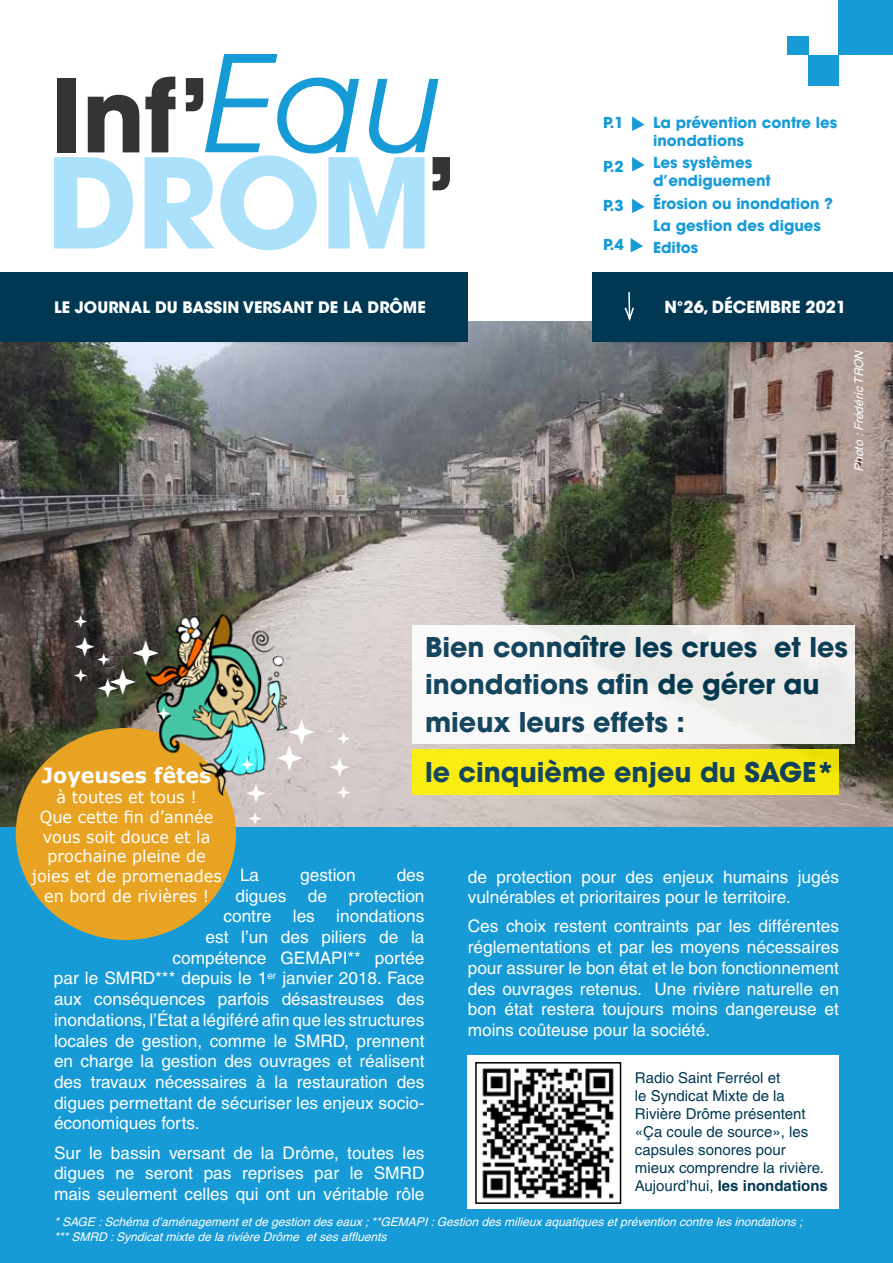
<style>
.page{position:relative;width:893px;height:1263px;background:#fff}
.page>*{position:absolute;margin:0;border:0;box-sizing:border-box;transform-origin:0 0}
.t1{font:700 27px/37.5px "Avant Garde";color:#003854}
.t2{font:700 21px "Verdana";color:#fff}
.t3{font:17.25px/20.7px "Helvetica";color:#fff;text-align:justify}
.t4{font:16.5px/19.8px "Verdana";color:#fff;text-align:center}
.t5{font:700 16.5px "ITC Avant Garde Std";color:#fff}
.t6{font:700 15.75px "ITC Avant Garde Std";color:#fff}
.t7{font:15px/18px "Helvetica";color:#003854}
.t8{font:700 15px/18px "ITC Avant Garde Std";color:#179bd7}
.t9{font:italic 12px/14.4px "Helvetica";color:#fff}
.s1{font-weight:700}
</style>
<div class="page">
<img style="left:0;top:321px;width:893px;height:506px">
<div style="left:0;top:827px;width:893px;height:436px;background:#179bd7"></div>
<div style="left:468px;top:1056px;width:371px;height:153px;background:#fff"></div>
<img style="left:608px;top:342px;width:251px;height:8px">
<img style="left:53px;top:342px;width:413px;height:9px">
<div style="left:57px;top:78px;width:19px;height:74px;background:#343433"></div>
<svg style="left:54px;top:95px;width:85px;height:153px"></svg>
<svg style="left:145px;top:54px;width:305px;height:196px"></svg>
<div style="left:0;top:272px;width:468px;height:70px;background:#003854"></div>
<div style="left:592px;top:272px;width:301px;height:70px;background:#003854"></div>
<div style="left:412px;top:625px;width:443px;height:118px;background:linear-gradient(to right,#fcfbfb,#e9eae7)"></div>
<div style="left:839px;top:0;width:54px;height:54px;background:#179bd7"></div>
<div style="left:808px;top:55px;width:31px;height:30px;background:#179bd7"></div>
<div style="left:787px;top:36px;width:21px;height:19px;background:#179bd7"></div>
<svg style="left:632px;top:116px;width:13px;height:15px"></svg>
<div style="left:412px;top:749px;width:427px;height:46px;background:#f9ec12"></div>
<svg style="left:632px;top:157px;width:13px;height:14px"></svg>
<svg style="left:632px;top:199px;width:13px;height:14px"></svg>
<svg style="left:631px;top:238px;width:12px;height:14px"></svg>
<img style="left:482px;top:1068px;width:132px;height:131px">
<div style="left:475px;top:1062px;width:146px;height:142px;border:2px solid #000"></div>
<div style="left:16px;top:728px;width:220px;height:212px;background:#e8a323;border-radius:50%"></div>
<svg style="left:624px;top:292px;width:10px;height:29px"></svg>
<img style="left:146px;top:614px;width:141px;height:181px">
<svg style="left:157px;top:706px;width:13px;height:14px"></svg>
<svg style="left:74px;top:637px;width:85px;height:61px"></svg>
<svg style="left:74px;top:615px;width:13px;height:13px"></svg>
<svg style="left:241px;top:758px;width:13px;height:13px"></svg>
<svg style="left:246px;top:783px;width:20px;height:20px"></svg>
<svg style="left:249px;top:812px;width:13px;height:13px"></svg>
<svg style="left:277px;top:718px;width:38px;height:53px"></svg>
<svg style="left:337px;top:731px;width:13px;height:13px"></svg>
<svg style="left:330px;top:757px;width:20px;height:20px"></svg>
<svg style="left:337px;top:785px;width:13px;height:13px"></svg>
<p class="t8" style="left:603px;top:113px;width:22px">P.1</p>
<p class="t8" style="left:603px;top:157px;width:22px">P.2</p>
<p class="t8" style="left:603px;top:196px;width:22px">P.3</p>
<p class="t8" style="left:603px;top:235px;width:22px">P.4</p>
<p class="t8" style="left:653px;top:113px;width:186px">La prévention contre les inondations</p>
<p class="t8" style="left:653px;top:154px;width:119px">Les systèmes d’endiguement</p>
<p class="t8" style="left:653px;top:192px;width:181px;line-height:22.2px">Érosion ou inondation ?<br>La gestion des digues<br>Editos</p>
<p class="t6" style="left:54px;top:296px;width:373px">le journal du bassin versant de la drôme</p>
<p class="t5" style="left:664px;top:296px;width:94px">N°26, DÉCEMBRE</p>
<p class="t5" style="left:805px;top:296px;width:42px">2021</p>
<p class="t9" style="left:852px;top:472px;width:126px;rotate:-90deg">Photo :FrédéricTRON</p>
<h1 class="t1" style="left:425px;top:628px;width:424px">Bien connaître les crues et les inondations afin de gérer au mieux leurs effets :</h1>
<h1 class="t1" style="left:425px;top:753px;width:411px">le cinquième enjeu du SAGE*</h1>
<p class="t2" style="left:42px;top:761px;width:171px">Joyeuses fêtes</p>
<p class="t4" style="left:31px;top:787px;width:192px">à toutes et tous !<br>Que cette fin d’année vous soit douce et la prochaine pleine de joies et de promenades en bord de rivières !</p>
<p class="t3" style="left:240px;top:864px;width:21px">La</p>
<p class="t3" style="left:300px;top:864px;width:57px">gestion</p>
<p class="t3" style="left:397px;top:864px;width:29px">des</p>
<p class="t3" style="left:235px;top:885px;width:52px">digues</p>
<p class="t3" style="left:308px;top:885px;width:21px">de</p>
<p class="t3" style="left:349px;top:885px;width:77px">protection</p>
<p class="t3" style="left:223px;top:906px;width:203px">contre les inondations</p>
<p class="t3" style="left:206px;top:927px;width:221px">est l’un des piliers de la</p>
<p class="t3" style="left:173px;top:947px;width:253px">compétence GEMAPI** portée</p>
<p class="t3" style="left:54px;top:968px;width:372px">par le SMRD*** depuis le 1<sup>er</sup> janvier 2018. Face</p>
<p class="t3" style="left:54px;top:989px;width:372px">aux conséquences parfois désastreuses des</p>
<p class="t3" style="left:54px;top:1009px;width:372px">inondations, l’État a légiféré afin que les structures</p>
<p class="t3" style="left:54px;top:1030px;width:372px">locales de gestion, comme le SMRD, prennent</p>
<p class="t3" style="left:54px;top:1051px;width:372px">en charge la gestion des ouvrages et réalisent</p>
<p class="t3" style="left:54px;top:1071px;width:372px">des travaux nécessaires à la restauration des</p>
<p class="t3" style="left:54px;top:1092px;width:372px">digues permettant de sécuriser les enjeux socio-</p>
<p class="t3" style="left:54px;top:1113px;width:147px">économiques forts.</p>
<p class="t3" style="left:54px;top:1142px;width:372px">Sur le bassin versant de la Drôme, toutes les digues ne seront pas reprises par le SMRD mais seulement celles qui ont un véritable rôle</p>
<p class="t3" style="left:468px;top:866px;width:373px">de protection pour des enjeux humains jugés vulnérables et prioritaires pour le territoire.</p>
<p class="t3" style="left:468px;top:916px;width:373px">Ces choix restent contraints par les différentes réglementations et par les moyens nécessaires pour assurer le bon état et le bon fonctionnement des ouvrages retenus. Une rivière naturelle en bon état restera toujours moins dangereuse et moins coûteuse pour la société.</p>
<p class="t7" style="left:635px;top:1069px;width:194px">Radio Saint Ferréol et<br>le Syndicat Mixte de la<br>Rivière Drôme présentent «ça coule de source», les capsules sonores pour mieux comprendre la rivière.<br>Aujourd’hui, <span class="s1">les inondations</span></p>
<p class="t9" style="left:54px;top:1215px;width:754px">*SAGE :Schéma d’aménagementetde gestion deseaux;**GEMAPI:Gestion desmilieuxaquatiquesetprévention contre lesinondations; ***SMRD :Syndicatmixte de la rivière Drôme etsesaffluents</p>
</div>
